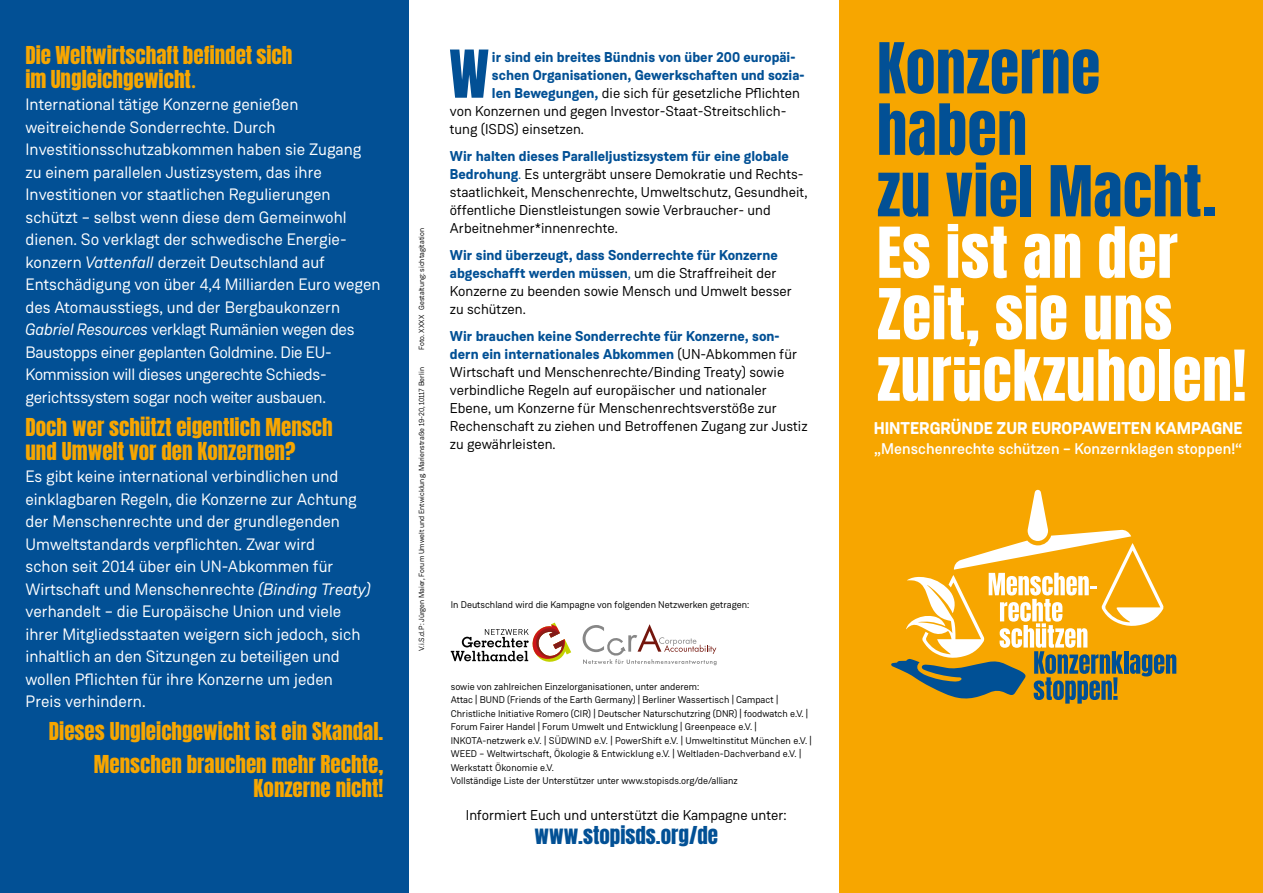
<style>
.page{position:relative;width:1263px;height:893px;background:#fff}
.page>*{position:absolute;margin:0;border:0;box-sizing:border-box;transform-origin:0 0}
.t1{font:59.7px/61.5px "Anton";letter-spacing:.01em;color:#fff}
.t2{font:59.7px/61.5px "Anton";letter-spacing:.01em;color:#025095}
.t3{font:56.1px "Anton";color:#025095}
.t4{font:21px/24px "Anton";color:#f7a600}
.t5{font:21px "Anton";color:#025095}
.t6{font:700 17.1px "Weissenhof Grotesk";color:#fff}
.t7{font:16.5px/22.5px "Weissenhof Grotesk";color:#fff}
.t8{font:500 15.45px "Weissenhof Grotesk";color:#fff}
.t9{font:14.25px/18px "Weissenhof Grotesk";color:#000}
.t10{font:700 14.25px "Weissenhof Grotesk";color:#025095}
.t11{font:9.75px/13.5px "Weissenhof Grotesk";color:#000}
.t12{font:7.5px "Weissenhof Grotesk";color:#000}
.s1{font-family:"Weissenhof Grotesk";font-weight:700;font-size:18px}
.s2{font-style:italic}
.s3{font-weight:700;color:#025095}
.s4{color:#025095}
</style>
<div class="page">
<div style="left:839px;top:0;width:424px;height:893px;background:#f7a600"></div>
<div style="left:0;top:0;width:408px;height:893px;background:#025095"></div>
<svg style="left:891px;top:490px;width:285px;height:214px"></svg>
<svg style="left:583px;top:624px;width:133px;height:41px"></svg>
<svg style="left:451px;top:623px;width:120px;height:39px"></svg>
<svg style="left:537px;top:630px;width:27px;height:28px"></svg>
<p class="t4" style="left:26px;top:44px;width:268px">Die Weltwirtschaft befindet sich im Ungleichgewicht<span class="s1">.</span></p>
<p class="t7" style="left:26px;top:93px;width:357px">International tätige Konzerne genießen weitreichende Sonderrechte. Durch Investitionsschutzabkommen haben sie Zugang zu einem parallelen Justizsystem, das ihre Investitionen vor staatlichen Regulierungen schützt – selbst wenn diese dem Gemeinwohl dienen. So verklagt der schwedische Energie&shy;konzern <span class="s2">Vattenfall</span> derzeit Deutschland auf Entschädigung von über 4,4 Milliarden Euro wegen des Atomausstiegs, und der Bergbaukonzern <span class="s2">Gabriel Resources</span> verklagt Rumänien wegen des Baustopps einer geplanten Goldmine. Die EU-Kommission will dieses ungerechte Schieds&shy;gerichtssystem sogar noch weiter ausbauen.</p>
<p class="t4" style="left:26px;top:416px;width:309px">Doch wer schützt eigentlich Mensch und Umwelt vor den Konzernen?</p>
<p class="t7" style="left:26px;top:465px;width:347px">Es gibt keine international verbindlichen und einklagbaren Regeln, die Konzerne zur Achtung der Menschenrechte und der grundlegenden Umweltstandards verpflichten. Zwar wird<br>schon seit 2014 über ein UN-Abkommen für Wirtschaft und Menschenrechte <span class="s2">(Binding Treaty) </span>verhandelt – die Europäische Union und viele ihrer Mitgliedsstaaten weigern sich jedoch, sich inhaltlich an den Sitzungen zu beteiligen und wollen Pflichten für ihre Konzerne um jeden Preis verhindern.</p>
<p class="t4" style="left:49px;top:716px;width:336px;line-height:33px;text-align:right">Dieses Ungleichgewicht ist ein Skandal.<br>Menschen brauchen mehr Rechte,</p>
<p class="t4" style="left:254px;top:778px;width:131px">Konzerne nicht!</p>
<p class="t12" style="left:417px;top:350px;width:123px;rotate:-90deg">Foto. XXXX Gestaltung: sichtagitation</p>
<p class="t12" style="left:417px;top:651px;width:285px;rotate:-90deg">V.i.S.d.P: Jürgen Maier, Forum Umwelt und Entwicklung, Marienstraße 19-20, 10117 Berlin</p>
<h2 class="t3" style="left:449px;top:46px;width:41px">W</h2>
<p class="t10" style="left:492px;top:48px;width:305px">ir sind ein breites Bündnis von über 200 europäi-</p>
<p class="t10" style="left:492px;top:66px;width:314px">schen Organisationen, Gewerkschaften und sozia-</p>
<p class="t9" style="left:492px;top:84px;width:309px"><span class="s3">len Bewegungen,</span> die sich für gesetzliche Pflichten</p>
<p class="t9" style="left:450px;top:102px;width:338px">von Konzernen und gegen Investor-Staat-Streitschlich-</p>
<p class="t9" style="left:450px;top:120px;width:136px">tung (ISDS) einsetzen.</p>
<p class="t9" style="left:450px;top:147px;width:359px"><span class="s3">Wir halten dieses Paralleljustizsystem für eine globale Bedrohung</span><span class="s4">.</span> Es untergräbt unsere Demokratie und Rechts&shy;staatlichkeit, Menschenrechte, Umweltschutz, Gesundheit, öffentliche Dienstleistungen sowie Verbraucher- und Arbeitnehmer*innenrechte.</p>
<p class="t9" style="left:450px;top:246px;width:343px"><span class="s3">Wir sind überzeugt, dass Sonderrechte für Konzerne abgeschafft werden müssen</span><span class="s4">,</span> um die Straffreiheit der Konzerne zu beenden sowie Mensch und Umwelt besser zu schützen.</p>
<p class="t9" style="left:450px;top:327px;width:359px"><span class="s3">Wir brauchen keine Sonderrechte für Konzerne, son&shy;dern ein internationales Abkommen</span> (UN-Abkommen für Wirtschaft und Menschenrechte/Binding Treaty) sowie verbindliche Regeln auf europäischer und nationaler Ebene, um Konzerne für Menschenrechtsverstöße zur Rechenschaft zu ziehen und Betroffenen Zugang zur Justiz zu gewährleisten.</p>
<p class="t11" style="left:451px;top:597px;width:300px">In Deutschland wird die Kampagne von folgenden Netzwerken getragen:</p>
<p class="t11" style="left:451px;top:679px;width:363px">sowie von zahlreichen Einzelorganisationen, unter anderem:<br>Attac | BUND (Friends of the Earth Germany) | Berliner Wassertisch | Campact | Christliche Initiative Romero (CIR) | Deutscher Naturschutzring (DNR) | foodwatch e.V. | Forum Fairer Handel | Forum Umwelt und Entwicklung | Greenpeace e.V. | INKOTA-netzwerk e.V. | SÜDWIND e.V. | PowerShift e.V. | Umweltinstitut München e.V. | WEED – Weltwirtschaft, Ökologie &amp; Entwicklung e.V. | Weltladen-Dachverband e.V. | Werkstatt Ökonomie e.V.<br>Vollständige Liste der Unterstützer unter www.stopisds.org/de/allianz</p>
<p class="t9" style="left:466px;top:806px;width:322px">Informiert Euch und unterstützt die Kampagne unter:</p>
<p class="t5" style="left:534px;top:824px;width:185px">www.stopisds.org/de</p>
<h1 class="t2" style="left:877px;top:42px;width:340px">Konzerne haben<br>zu viel Macht.</h1>
<h1 class="t1" style="left:877px;top:226px;width:371px">Es ist an der<br>Zeit, sie uns zuruckzuholen!</h1>
<p class="t6" style="left:874px;top:417px;width:370px">HINTERGRÜNDE ZUR EUROPAWEITEN KAMPAGNE</p>
<p class="t8" style="left:874px;top:439px;width:369px">„Menschenrechte schützen – Konzernklagen stoppen!“</p>
</div>
